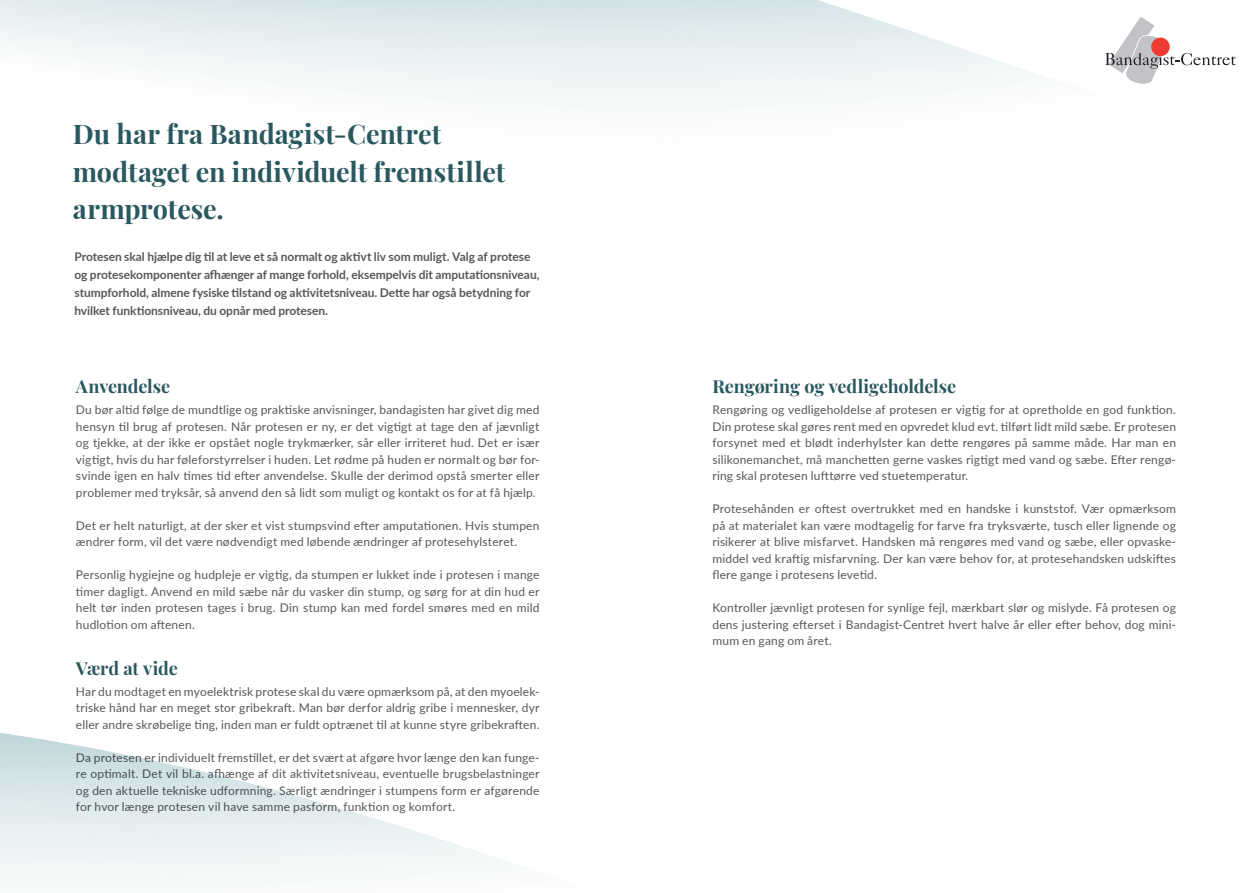
<style>
.page{position:relative;width:1259px;height:893px;background:#fff}
.page>*{position:absolute;margin:0;border:0;box-sizing:border-box;transform-origin:0 0}
.Overskrift{font:700 27px/37.5px "Playfair Display";color:#29585f}
.Underoverskrift{font:700 18px "Playfair Display";letter-spacing:-.005em;color:#29585f}
.t1{font:12px/16.5px "Lato";letter-spacing:.015em;color:#57585a;text-align:justify}
.t2{font:700 12px/18px "Lato";letter-spacing:-.005em;color:#57585a}
</style>
<div class="page">
<svg style="left:0;top:733px;width:501px;height:144px"></svg>
<svg style="left:0;top:0;width:1029px;height:99px;fill:#edf3f4"></svg>
<svg style="left:1105px;top:17px;width:131px;height:67px"></svg>
<div style="left:1151px;top:38px;width:18px;height:18px;background:#ee3b32;border-radius:50%"></div>
<p class="Overskrift" style="left:73px;top:113px;width:434px">Du har fra Bandagist-Centret modtaget en individuelt fremstillet armprotese.</p>
<p class="t2" style="left:74px;top:247px;width:467px">Protesen skal hjælpe dig til at leve et så normalt og aktivt liv som muligt. Valg af protese og protesekomponenter afhænger af mange forhold, eksempelvis dit amputationsniveau, stumpforhold, almene fysiske tilstand og aktivitetsniveau. Dette har også betydning for</p>
<p class="t2" style="left:74px;top:301px;width:255px">hvilket funktionsniveau, du opnår med protesen.</p>
<p class="Underoverskrift" style="left:76px;top:372px;width:96px">Anvendelse</p>
<p class="t1" style="left:76px;top:401px;width:465px">Du bør altid følge de mundtlige og praktiske anvisninger, bandagisten har givet dig med hensyn til brug af protesen. Når protesen er ny, er det vigtigt at tage den af jævnligt og tjekke, at der ikke er opstået nogle trykmærker, sår eller irriteret hud. Det er især vigtigt, hvis du har føleforstyrrelser i huden. Let rødme på huden er normalt og bør for&shy;svinde igen en halv times tid efter anvendelse. Skulle der derimod opstå smerter eller problemer med tryksår, så anvend den så lidt som muligt og kontakt os for at få hjælp.</p>
<p class="t1" style="left:76px;top:517px;width:465px">Det er helt naturligt, at der sker et vist stumpsvind efter amputationen. Hvis stumpen ændrer form, vil det være nødvendigt med løbende ændringer af protesehylsteret.</p>
<p class="t1" style="left:76px;top:566px;width:465px">Personlig hygiejne og hudpleje er vigtig, da stumpen er lukket inde i protesen i mange timer dagligt. Anvend en mild sæbe når du vasker din stump, og sørg for at din hud er helt tør inden protesen tages i brug. Din stump kan med fordel smøres med en mild hudlotion om aftenen.</p>
<p class="Underoverskrift" style="left:76px;top:654px;width:103px">Værd at vide</p>
<p class="t1" style="left:76px;top:683px;width:465px">Har du modtaget en myoelektrisk protese skal du være opmærksom på, at den myoelek&shy;triske hånd har en meget stor gribekraft. Man bør derfor aldrig gribe i mennesker, dyr eller andre skrøbelige ting, inden man er fuldt optrænet til at kunne styre gribekraften.</p>
<p class="t1" style="left:76px;top:749px;width:465px">Da protesen er individuelt fremstillet, er det svært at afgøre hvor længe den kan funge&shy;re optimalt. Det vil bl.a. afhænge af dit aktivitetsniveau, eventuelle brugsbelastninger og den aktuelle tekniske udformning. Særligt ændringer i stumpens form er afgørende for hvor længe protesen vil have samme pasform, funktion og komfort.</p>
<p class="Underoverskrift" style="left:712px;top:372px;width:245px">Rengøring og vedligeholdelse</p>
<p class="t1" style="left:712px;top:401px;width:465px">Rengøring og vedligeholdelse af protesen er vigtig for at opretholde en god funktion.<br>Din protese skal gøres rent med en opvredet klud evt. tilført lidt mild sæbe. Er protesen forsynet med et blødt inderhylster kan dette rengøres på samme måde. Har man en silikonemanchet, må manchetten gerne vaskes rigtigt med vand og sæbe. Efter rengø&shy;ring skal protesen lufttørre ved stuetemperatur.</p>
<p class="t1" style="left:712px;top:500px;width:465px">Protesehånden er oftest overtrukket med en handske i kunststof. Vær opmærksom på at materialet kan være modtagelig for farve fra tryksværte, tusch eller lignende og risikerer at blive misfarvet. Handsken må rengøres med vand og sæbe, eller opvaske&shy;middel ved kraftig misfarvning. Der kan være behov for, at protesehandsken udskiftes flere gange i protesens levetid.</p>
<p class="t1" style="left:712px;top:599px;width:465px">Kontroller jævnligt protesen for synlige fejl, mærkbart slør og mislyde. Få protesen og dens justering efterset i Bandagist-Centret hvert halve år eller efter behov, dog mini&shy;mum en gang om året.</p>
</div>
